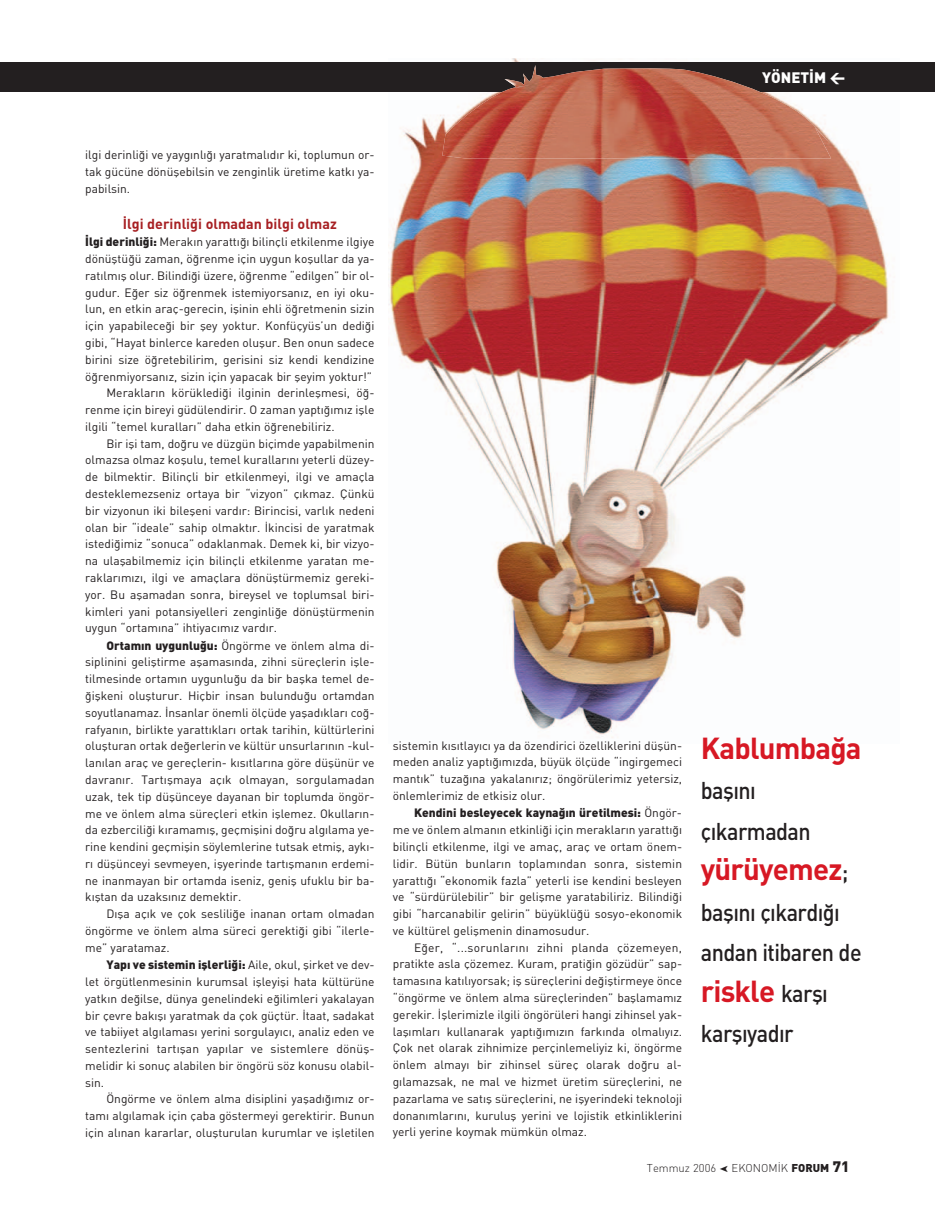
<style>
.page{position:relative;width:935px;height:1211px;background:#fff}
.page>*{position:absolute;margin:0;border:0;box-sizing:border-box;transform-origin:0 0}
.t1{font:30px "DINT Bold";letter-spacing:-.025em;color:#d71824}
.t2{font:24px/40.5px "DINT Medium";letter-spacing:-.025em;color:#231f20;scale:.9 1}
.t3{font:15px "DINT Black";color:#fff}
.t4{font:14.25px "DINT Bold";color:#a72023}
.t5{font:12px/16.8px "DINT";color:#231f20;text-align:justify}
.t6{font:12px "DINT Black";color:#231f20}
.t7{font:11.25px "DINT Light";color:#231f20}
.s1{font-family:"DINT Black"}
.s2{font-family:"DINT"}
.s3{font-family:"DINT Medium";font-size:24px;color:#231f20}
.s4{font-family:"DINT Black";font-size:15px}
</style>
<div class="page">
<div style="left:0;top:62px;width:21px;height:30px;background:#231f20"></div>
<img style="left:389px;top:58px;width:500px;height:680px">
<div style="left:21px;top:62px;width:913px;height:30px;background:#231f20"></div>
<svg style="left:442px;top:92px;width:406px;height:72px"></svg>
<img style="left:442px;top:65px;width:389px;height:94px">
<p class="t3" style="left:762px;top:73px;width:85px">YÖNET‹M &lt;</p>
<p class="t5" style="left:85px;top:148px;width:291px">ilgi derinli¤i ve yayg›nl›¤› yaratmal›d›r ki, toplumun or&shy;tak gücüne dönüflebilsin ve zenginlik üretime katk› ya&shy;pabilsin.</p>
<p class="t4" style="left:123px;top:218px;width:215px">‹lgi derinli¤i olmadan bilgi olmaz</p>
<p class="t5" style="left:85px;top:235px;width:291px"><span class="s1">‹lgi derinli¤i:</span> Merak›n yaratt›¤› bilinçli etkilenme ilgiye</p>
<p class="t5" style="left:85px;top:252px;width:291px">dönüfltü¤ü zaman, ö¤renme için uygun koflullar da ya-</p>
<p class="t5" style="left:85px;top:268px;width:291px">rat›lm›fl olur. Bilindi¤i üzere, ö¤renme “edilgen” bir ol-</p>
<p class="t5" style="left:85px;top:285px;width:291px">gudur. E¤er siz ö¤renmek istemiyorsan›z, en iyi oku-</p>
<p class="t5" style="left:85px;top:302px;width:291px">lun, en etkin araç-gerecin, iflinin ehli ö¤retmenin sizin</p>
<p class="t5" style="left:85px;top:319px;width:291px">için yapabilece¤i bir fley yoktur. Konfüçyüs’un dedi¤i</p>
<p class="t5" style="left:85px;top:336px;width:291px">gibi, “Hayat binlerce kareden oluflur. Ben onun sadece</p>
<p class="t5" style="left:85px;top:352px;width:291px">birini size ö¤retebilirim, gerisini siz kendi kendizine</p>
<p class="t5" style="left:85px;top:369px;width:288px">ö¤renmiyorsan›z, sizin için yapacak bir fleyim yoktur!”</p>
<p class="t5" style="left:106px;top:386px;width:269px">Meraklar›n körükledi¤i ilginin derinleflmesi, ö¤-</p>
<p class="t5" style="left:85px;top:403px;width:291px">renme için bireyi güdülendirir. O zaman yapt›¤›m›z iflle</p>
<p class="t5" style="left:85px;top:419px;width:251px">ilgili “temel kurallar›” daha etkin ö¤renebiliriz.</p>
<p class="t5" style="left:106px;top:436px;width:269px">Bir ifli tam, do¤ru ve düzgün biçimde yapabilmenin</p>
<p class="t5" style="left:85px;top:453px;width:291px">olmazsa olmaz koflulu, temel kurallar›n› yeterli düzey-</p>
<p class="t5" style="left:85px;top:470px;width:291px">de bilmektir. Bilinçli bir etkilenmeyi, ilgi ve amaçla</p>
<p class="t5" style="left:85px;top:487px;width:291px">desteklemezseniz ortaya bir “vizyon” ç›kmaz. Çünkü</p>
<p class="t5" style="left:85px;top:503px;width:291px">bir vizyonun iki bilefleni vard›r: Birincisi, varl›k nedeni</p>
<p class="t5" style="left:85px;top:520px;width:291px">olan bir “ideale” sahip olmakt›r. ‹kincisi de yaratmak</p>
<p class="t5" style="left:85px;top:537px;width:291px">istedi¤imiz “sonuca” odaklanmak. Demek ki, bir vizyo-</p>
<p class="t5" style="left:85px;top:554px;width:291px">na ulaflabilmemiz için bilinçli etkilenme yaratan me-</p>
<p class="t5" style="left:85px;top:570px;width:291px">raklar›m›z›, ilgi ve amaçlara dönüfltürmemiz gereki-</p>
<p class="t5" style="left:85px;top:587px;width:291px">yor. Bu aflamadan sonra, bireysel ve toplumsal biri-</p>
<p class="t5" style="left:85px;top:604px;width:291px">kimleri yani potansiyelleri zenginli¤e dönüfltürmenin</p>
<p class="t5" style="left:85px;top:621px;width:193px">uygun “ortam›na” ihtiyac›m›z vard›r.</p>
<p class="t5" style="left:106px;top:638px;width:269px"><span class="s1">Ortam›n uygunlu¤u:</span> Öngörme ve önlem alma di-</p>
<p class="t5" style="left:85px;top:655px;width:291px">siplinini gelifltirme aflamas›nda, zihni süreçlerin iflle-</p>
<p class="t5" style="left:85px;top:672px;width:291px">tilmesinde ortam›n uygunlu¤u da bir baflka temel de-</p>
<p class="t5" style="left:85px;top:688px;width:291px">¤iflkeni oluflturur. Hiçbir insan bulundu¤u ortamdan</p>
<p class="t5" style="left:85px;top:705px;width:291px">soyutlanamaz. ‹nsanlar önemli ölçüde yaflad›klar› co¤-</p>
<p class="t5" style="left:85px;top:722px;width:291px">rafyan›n, birlikte yaratt›klar› ortak tarihin, kültürlerini</p>
<p class="t5" style="left:85px;top:739px;width:291px">oluflturan ortak de¤erlerin ve kültür unsurlar›n›n -kul-</p>
<p class="t5" style="left:85px;top:756px;width:291px">lan›lan araç ve gereçlerin- k›s›tlar›na göre düflünür ve</p>
<p class="t5" style="left:85px;top:772px;width:291px">davran›r. Tart›flmaya aç›k olmayan, sorgulamadan</p>
<p class="t5" style="left:85px;top:789px;width:291px">uzak, tek tip düflünceye dayanan bir toplumda öngör-</p>
<p class="t5" style="left:85px;top:806px;width:291px">me ve önlem alma süreçleri etkin ifllemez. Okullar›n-</p>
<p class="t5" style="left:85px;top:823px;width:291px">da ezbercili¤i k›ramam›fl, geçmiflini do¤ru alg›lama ye-</p>
<p class="t5" style="left:85px;top:839px;width:291px">rine kendini geçmiflin söylemlerine tutsak etmifl, ayk›-</p>
<p class="t5" style="left:85px;top:856px;width:291px">r› düflünceyi sevmeyen, iflyerinde tart›flman›n erdemi-</p>
<p class="t5" style="left:85px;top:873px;width:291px">ne inanmayan bir ortamda iseniz, genifl ufuklu bir ba-</p>
<p class="t5" style="left:85px;top:890px;width:157px">k›fltan da uzaks›n›z demektir.</p>
<p class="t5" style="left:106px;top:907px;width:269px">D›fla aç›k ve çok seslili¤e inanan ortam olmadan</p>
<p class="t5" style="left:85px;top:923px;width:291px">öngörme ve önlem alma süreci gerekti¤i gibi “ilerle-</p>
<p class="t5" style="left:85px;top:940px;width:86px">me” yaratamaz.</p>
<p class="t6" style="left:106px;top:960px;width:269px">Yap› ve sistemin ifllerli¤i: <span class="s2">Aile, okul, flirket ve dev-</span></p>
<p class="t5" style="left:85px;top:974px;width:291px">let örgütlenmesinin kurumsal iflleyifli hata kültürüne yatk›n de¤ilse, dünya genelindeki e¤ilimleri yakalayan bir çevre bak›fl› yaratmak da çok güçtür. ‹taat, sadakat ve tabiiyet alg›lamas› yerini sorgulay›c›, analiz eden ve sentezlerini tart›flan yap›lar ve sistemlere dönüfl&shy;melidir ki sonuç alabilen bir öngörü söz konusu olabil&shy;sin.</p>
<p class="t5" style="left:85px;top:1092px;width:291px;text-indent:21px">Öngörme ve önlem alma disiplini yaflad›¤›m›z or&shy;tam› alg›lamak için çaba göstermeyi gerektirir. Bunun için al›nan kararlar, oluflturulan kurumlar ve iflletilen</p>
<p class="t5" style="left:393px;top:738px;width:291px">sistemin k›s›tlay›c› ya da özendirici özelliklerini düflün&shy;meden analiz yapt›¤›m›zda, büyük ölçüde “ingirgemeci mant›k” tuza¤›na yakalan›r›z; öngörülerimiz yetersiz, önlemlerimiz de etkisiz olur.</p>
<p class="t6" style="left:414px;top:809px;width:269px">Kendini besleyecek kayna¤›n üretilmesi: <span class="s2">Öngör-</span></p>
<p class="t5" style="left:393px;top:823px;width:291px">me ve önlem alman›n etkinli¤i için meraklar›n yaratt›¤› bilinçli etkilenme, ilgi ve amaç, araç ve ortam önem&shy;lidir. Bütün bunlar›n toplam›ndan sonra, sistemin yaratt›¤› “ekonomik fazla” yeterli ise kendini besleyen ve “sürdürülebilir” bir geliflme yaratabiliriz. Bilindi¤i gibi “harcanabilir gelirin” büyüklü¤ü sosyo-ekonomik ve kültürel geliflmenin dinamosudur.</p>
<p class="t5" style="left:393px;top:940px;width:291px;text-indent:21px">E¤er, “...sorunlar›n› zihni planda çözemeyen, pratikte asla çözemez. Kuram, prati¤in gözüdür” sap&shy;tamas›na kat›l›yorsak; ifl süreçlerini de¤ifltirmeye önce “öngörme ve önlem alma süreçlerinden” bafllamam›z gerekir. ‹fllerimizle ilgili öngörüleri hangi zihinsel yak&shy;lafl›mlar› kullanarak yapt›¤›m›z›n fark›nda olmal›y›z.<br>Çok net olarak zihnimize perçinlemeliyiz ki, öngörme önlem almay› bir zihinsel süreç olarak do¤ru al&shy;g›lamazsak, ne mal ve hizmet üretim süreçlerini, ne pazarlama ve sat›fl süreçlerini, ne iflyerindeki teknoloji donan›mlar›n›, kurulufl yerini ve lojistik etkinliklerini yerli yerine koymak mümkün olmaz.</p>
<h1 class="t1" style="left:701px;top:737px;width:162px">Kablumba¤a</h1>
<h2 class="t2" style="left:701px;top:773px;width:123px">bafl›n› ç›karmadan</h2>
<h1 class="t1" style="left:701px;top:859px;width:149px">yürüyemez<span class="s3">;</span></h1>
<h2 class="t2" style="left:701px;top:894px;width:180px">bafl›n› ç›kard›¤› andan itibaren de</h2>
<h1 class="t1" style="left:701px;top:980px;width:129px">riskle <span class="s3">karfl›</span></h1>
<h2 class="t2" style="left:701px;top:1016px;width:105px">karfl›yad›r</h2>
<p class="t7" style="left:647px;top:1164px;width:204px">Temmuz 2006 ● EKONOM‹K <span class="s1">FORUM</span> <span class="s4">71</span></p>
</div>
